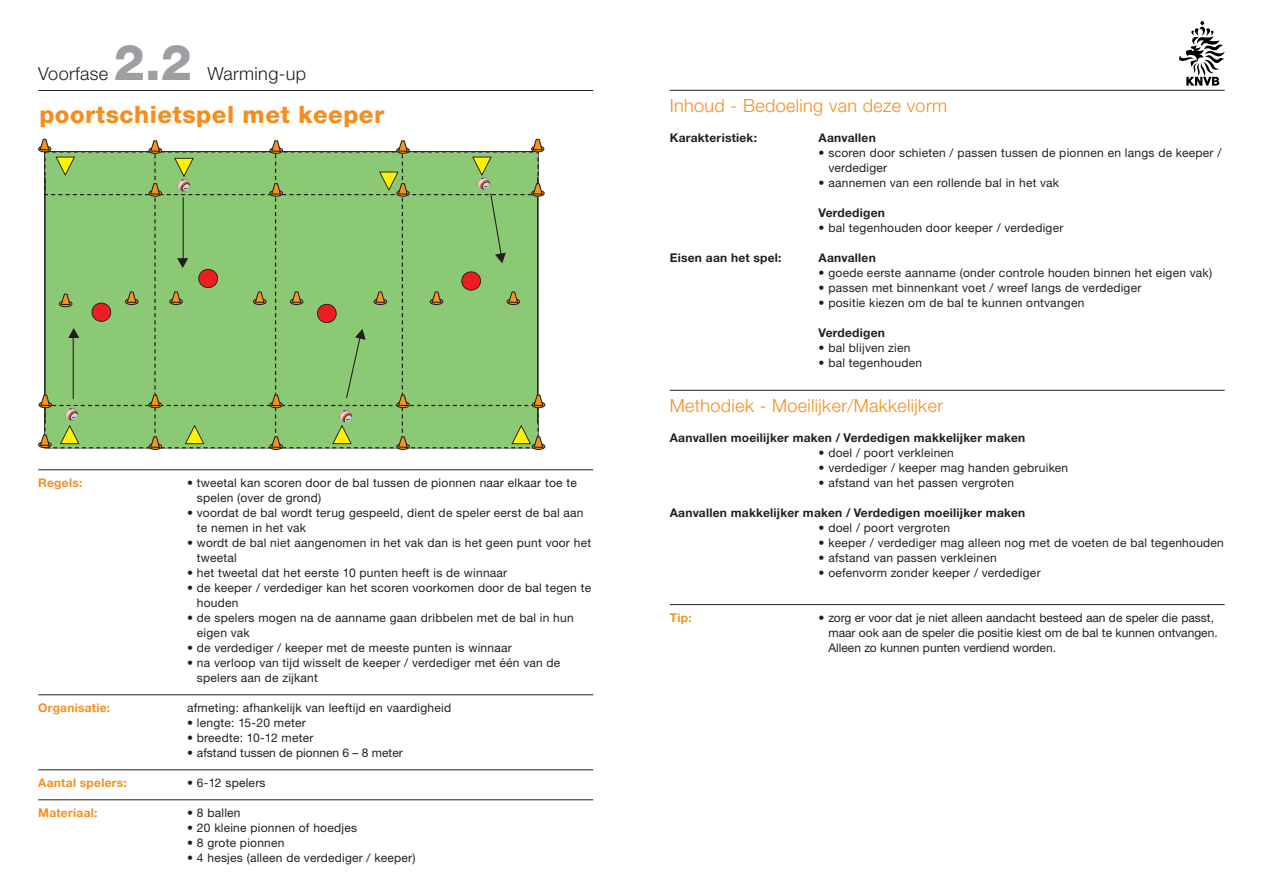
<style>
.page{position:relative;width:1263px;height:893px;background:#fff}
.page>*{position:absolute;margin:0;border:0;box-sizing:border-box;transform-origin:0 0}
.t1{font:800 49.5px "Helvetica Neue";color:#9d9fa2}
.t2{font:800 24px "Helvetica Neue";letter-spacing:.02em;color:#f68e1e}
.t3{font:300 18px "Helvetica Neue";letter-spacing:.02em;color:#f68e1e}
.t4{font:300 18px "Helvetica Neue";letter-spacing:.02em;color:#231f20}
.t5{font:12px/15px "Helvetica Neue CE";letter-spacing:.02em;color:#231f20}
.t6{font:12px/15px "Helvetica Neue CE";color:#231f20}
.t7{font:700 12px "Helvetica Neue CE";letter-spacing:.02em;color:#231f20}
.t8{font:700 12px "Helvetica Neue CE";letter-spacing:.02em;color:#f68e1e}
.s1{font-weight:700}
</style>
<div class="page">
<svg style="left:1179px;top:21px;width:46px;height:65px"></svg>
<hr style="left:670px;top:90px;width:555px;height:1px;background:#231f20">
<hr style="left:670px;top:390px;width:555px;height:1px;background:#231f20">
<hr style="left:670px;top:604px;width:555px;height:1px;background:#231f20">
<hr style="left:38px;top:469px;width:555px;height:1px;background:#231f20">
<hr style="left:38px;top:694px;width:555px;height:1px;background:#231f20">
<hr style="left:38px;top:769px;width:555px;height:1px;background:#231f20">
<hr style="left:38px;top:799px;width:555px;height:1px;background:#231f20">
<hr style="left:38px;top:90px;width:555px;height:1px;background:#231f20">
<svg style="left:38px;top:139px;width:507px;height:311px"></svg>
<hr style="left:183px;top:197px;width:1px;height:66px;background:#231f20">
<h1 class="t1" style="left:114px;top:33px;width:80px">2.2</h1>
<h3 class="t4" style="left:38px;top:62px;width:71px">Voorfase</h3>
<h3 class="t4" style="left:207px;top:62px;width:100px">Warming-up</h3>
<h2 class="t2" style="left:39px;top:100px;width:346px">poortschietspel met keeper</h2>
<p class="t8" style="left:38px;top:475px;width:46px">Regels:</p>
<p class="t5" style="left:197px;top:475px;width:381px;text-indent:-10px">• tweetal kan scoren door de bal tussen de pionnen naar elkaar toe te spelen (over de grond)</p>
<p class="t5" style="left:197px;top:505px;width:388px;text-indent:-10px">• voordat de bal wordt terug gespeeld, dient de speler eerst de bal aan te nemen in het vak</p>
<p class="t5" style="left:197px;top:535px;width:396px;text-indent:-10px">• wordt de bal niet aangenomen in het vak dan is het geen punt voor het tweetal</p>
<p class="t5" style="left:187px;top:565px;width:322px">• het tweetal dat het eerste 10 punten heeft is de winnaar</p>
<p class="t5" style="left:197px;top:580px;width:396px;text-indent:-10px">• de keeper / verdediger kan het scoren voorkomen door de bal tegen te houden</p>
<p class="t5" style="left:197px;top:610px;width:378px;text-indent:-10px">• de spelers mogen na de aanname gaan dribbelen met de bal in hun eigen vak</p>
<p class="t5" style="left:187px;top:640px;width:326px">• de verdediger / keeper met de meeste punten is winnaar</p>
<p class="t5" style="left:197px;top:655px;width:365px;text-indent:-10px">• na verloop van tijd wisselt de keeper / verdediger met één van de spelers aan de zijkant</p>
<p class="t8" style="left:38px;top:700px;width:73px">Organisatie:</p>
<p class="t5" style="left:187px;top:700px;width:265px">afmeting: afhankelijk van leeftijd en vaardigheid</p>
<p class="t5" style="left:187px;top:715px;width:120px">• lengte: 15-20 meter</p>
<p class="t5" style="left:187px;top:730px;width:128px">• breedte: 10-12 meter</p>
<p class="t6" style="left:187px;top:745px;width:217px">• afstand tussen de pionnen 6 – 8 meter</p>
<p class="t8" style="left:38px;top:775px;width:90px">Aantal spelers:</p>
<p class="t5" style="left:187px;top:775px;width:80px">• 6-12 spelers</p>
<p class="t8" style="left:38px;top:805px;width:61px">Materiaal:</p>
<p class="t5" style="left:187px;top:805px;width:55px">• 8 ballen</p>
<p class="t5" style="left:187px;top:820px;width:171px">• 20 kleine pionnen of hoedjes</p>
<p class="t5" style="left:187px;top:835px;width:99px">• 8 grote pionnen</p>
<p class="t5" style="left:187px;top:850px;width:230px">• 4 hesjes (alleen de verdediger / keeper)</p>
<h3 class="t3" style="left:670px;top:95px;width:279px">Inhoud - Bedoeling van deze vorm</h3>
<p class="t7" style="left:670px;top:130px;width:89px">Karakteristiek:</p>
<p class="t7" style="left:819px;top:130px;width:59px">Aanvallen</p>
<p class="t5" style="left:828px;top:145px;width:394px;text-indent:-10px">• scoren door schieten / passen tussen de pionnen en langs de keeper / verdediger</p>
<p class="t5" style="left:819px;top:175px;width:242px">• aannemen van een rollende bal in het vak</p>
<p class="t7" style="left:819px;top:205px;width:68px">Verdedigen</p>
<p class="t5" style="left:819px;top:220px;width:246px">• bal tegenhouden door keeper / verdediger</p>
<p class="t7" style="left:670px;top:250px;width:113px">Eisen aan het spel:</p>
<p class="t7" style="left:819px;top:250px;width:59px">Aanvallen</p>
<p class="t5" style="left:819px;top:265px;width:395px">• goede eerste aanname (onder controle houden binnen het eigen vak)</p>
<p class="t5" style="left:819px;top:280px;width:324px">• passen met binnenkant voet / wreef langs de verdediger</p>
<p class="t5" style="left:819px;top:295px;width:267px">• positie kiezen om de bal te kunnen ontvangen</p>
<p class="t7" style="left:819px;top:325px;width:68px">Verdedigen</p>
<p class="t5" style="left:819px;top:340px;width:93px">• bal blijven zien</p>
<p class="t5" style="left:819px;top:355px;width:105px">• bal tegenhouden</p>
<h3 class="t3" style="left:670px;top:395px;width:275px">Methodiek - Moeilijker/Makkelijker</h3>
<p class="t7" style="left:670px;top:430px;width:357px">Aanvallen moeilijker maken / Verdedigen makkelijker maken</p>
<p class="t5" style="left:819px;top:445px;width:137px">• doel / poort verkleinen</p>
<p class="t5" style="left:819px;top:460px;width:251px">• verdediger / keeper mag handen gebruiken</p>
<p class="t5" style="left:819px;top:475px;width:197px">• afstand van het passen vergroten</p>
<p class="t7" style="left:670px;top:505px;width:357px">Aanvallen makkelijker maken / Verdedigen moeilijker maken</p>
<p class="t5" style="left:819px;top:520px;width:133px">• doel / poort vergroten</p>
<p class="t5" style="left:819px;top:535px;width:407px">• keeper / verdediger mag alleen nog met de voeten de bal tegenhouden</p>
<p class="t5" style="left:819px;top:550px;width:180px">• afstand van passen verkleinen</p>
<p class="t5" style="left:819px;top:565px;width:224px">• oefenvorm zonder keeper / verdediger</p>
<p class="t8" style="left:670px;top:610px;width:24px">Tip:</p>
<p class="t6" style="left:828px;top:610px;width:391px;text-indent:-10px"><span class="s1">•</span> zorg er voor dat je niet alleen aandacht besteed aan de speler die passt, maar ook aan de speler die positie kiest om de bal te kunnen ontvangen.<br>Alleen zo kunnen punten verdiend worden.</p>
</div>
